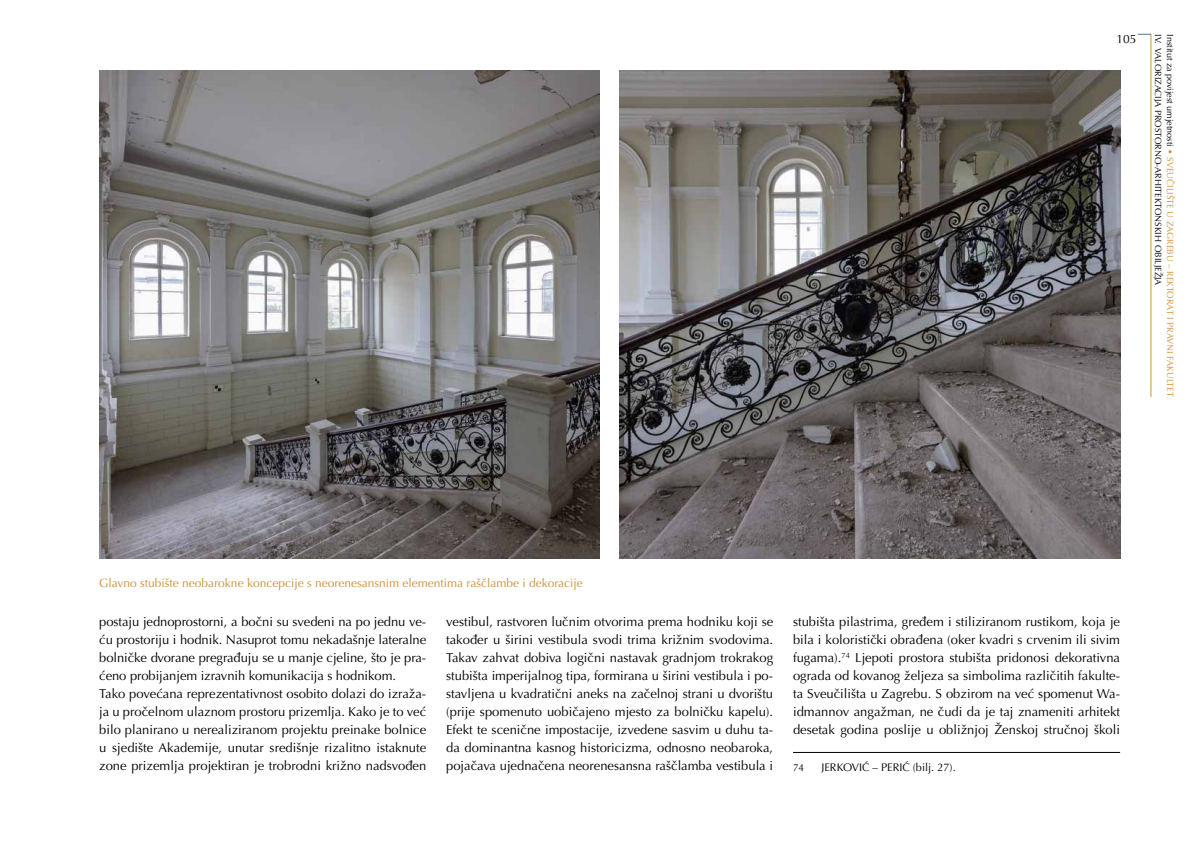
<style>
.page{position:relative;width:1191px;height:842px;background:#fff}
.page>*{position:absolute;margin:0;border:0;box-sizing:border-box;transform-origin:0 0}
.t1{font:13px/18px "Optima LT Pro";color:#000;text-align:justify}
.t2{font:12px "Optima LT Pro";color:#ce9039}
.t3{font:12px "Optima LT Pro";color:#000}
.t4{font:11px "Optima LT Pro";color:#000}
.t5{font:10px "Optima LT Pro";color:#000}
.t6{font:9px/11.8px "Optima LT Pro";color:#000}
.s1{color:#ce9039}
</style>
<div class="page">
<hr style="left:1150px;top:34px;width:1px;height:363px;background:#ce9039">
<svg style="left:1137px;top:34px;width:14px;height:1px"></svg>
<hr style="left:793px;top:752px;width:327px;height:1px;background:#000">
<img style="left:99px;top:71px;width:501px;height:487px">
<img style="left:619px;top:71px;width:501px;height:487px">
<p class="t2" style="left:99px;top:575px;width:485px">Glavno stubište neobarokne koncepcije s neorenesansnim elementima raščlambe i dekoracije</p>
<p class="t3" style="left:1116px;top:31px;width:22px">105</p>
<p class="t6" style="left:1176px;top:34px;width:364px;rotate:90deg">Institut za povijest umjetnosti <span class="s1">• SVEUČILIŠTE U ZAGREBU – REKTORAT I PRAVNI FAKULTET<br></span>IV. VALORIZACIJA PROSTORNO‑ARHITEKTONSKIH OBILJEŽJA</p>
<p class="t1" style="left:99px;top:612px;width:328px;text-align:left">postaju jednoprostorni, a bočni su svedeni na po jednu ve&shy;ću prostoriju i hodnik. Nasuprot tomu nekadašnje lateralne bolničke dvorane pregrađuju se u manje cjeline, što je pra&shy;ćeno probijanjem izravnih komunikacija s hodnikom.<br>Tako povećana reprezentativnost osobito dolazi do izraža&shy;ja u pročelnom ulaznom prostoru prizemlja. Kako je to već bilo planirano u nerealiziranom projektu preinake bolnice u sjedište Akademije, unutar središnje rizalitno istaknute zone prizemlja projektiran je trobrodni križno nadsvođen</p>
<p class="t1" style="left:446px;top:613px;width:328px">vestibul, rastvoren lučnim otvorima prema hodniku koji se također u širini vestibula svodi trima križnim svodovima.<br>Takav zahvat dobiva logični nastavak gradnjom trokrakog stubišta imperijalnog tipa, formirana u širini vestibula i po&shy;stavljena u kvadratični aneks na začelnoj strani u dvorištu (prije spomenuto uobičajeno mjesto za bolničku kapelu).<br>Efekt te scenične impostacije, izvedene sasvim u duhu ta&shy;da dominantna kasnog historicizma, odnosno neobaroka, pojačava ujednačena neorenesansna raščlamba vestibula i</p>
<p class="t1" style="left:793px;top:613px;width:328px">stubišta pilastrima, gređem i stiliziranom rustikom, koja je bila i koloristički obrađena (oker kvadri s crvenim ili sivim fugama).<sup>74</sup> Ljepoti prostora stubišta pridonosi dekorativna ograda od kovanog željeza sa simbolima različitih fakulte&shy;ta Sveučilišta u Zagrebu. S obzirom na već spomenut Wa&shy;idmannov angažman, ne čudi da je taj znameniti arhitekt desetak godina poslije u obližnjoj Ženskoj stručnoj školi</p>
<p class="t5" style="left:793px;top:761px;width:13px">74</p>
<p class="t4" style="left:821px;top:760px;width:136px">JERKOVIĆ – PERIĆ (bilj. 27).</p>
</div>
